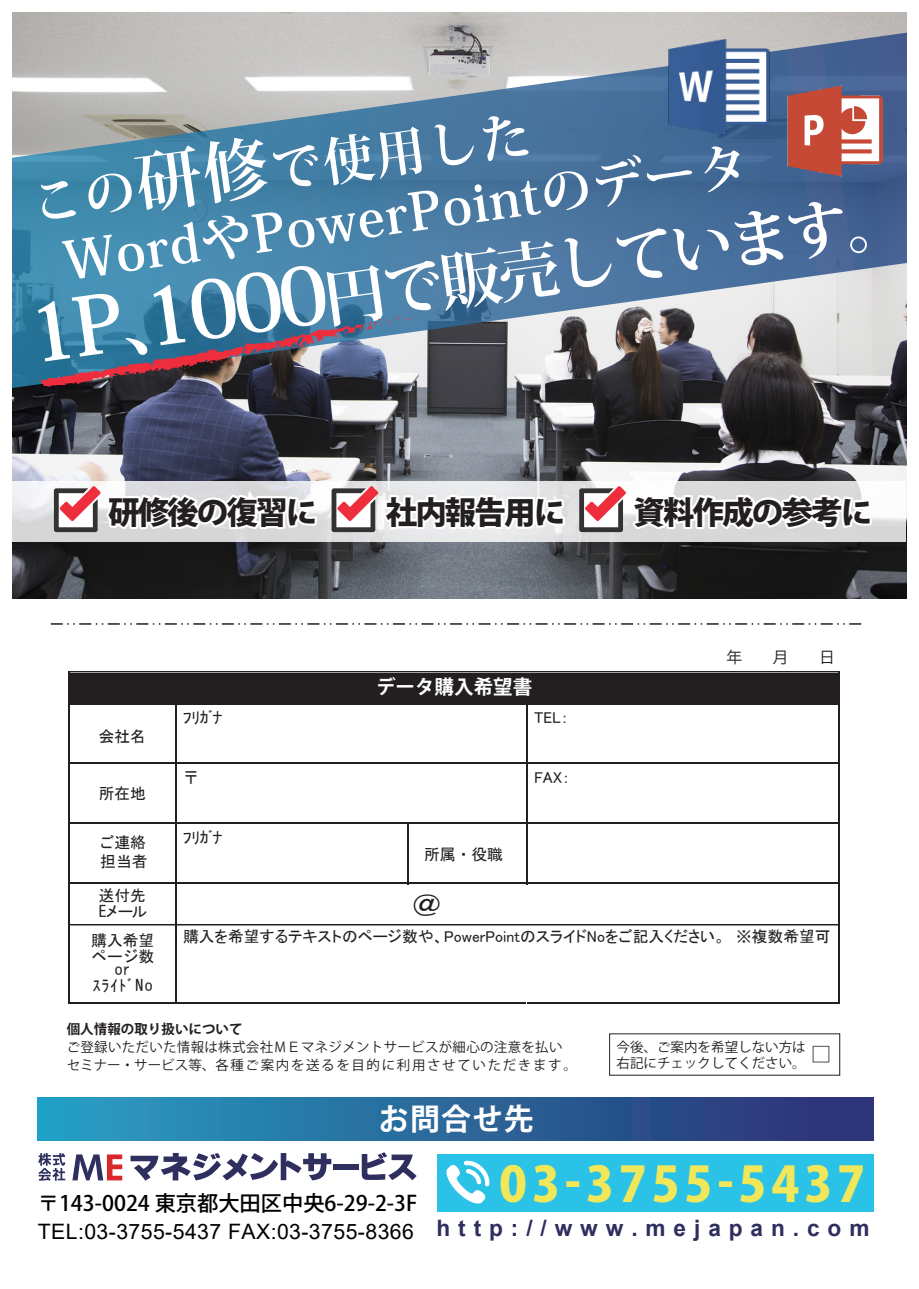
<style>
.page{position:relative;width:919px;height:1289px;background:#fff}
.page>*{position:absolute;margin:0;border:0;box-sizing:border-box;transform-origin:0 0}
.t1{font:700 62.1px "Koz Min Pro";color:#fff}
.t2{font:700 51.6px/60.9px "Koz Min Pro";color:#fff}
.t3{font:800 48.3px "Koz Go Pro";letter-spacing:.1em;color:#f0e75b}
.t4{font:800 31.5px "Koz Go Pro";letter-spacing:-.06em;color:#231f20}
.t5{font:31.5px "MS Gothic";color:#231f20}
.t6{font:700 30px "Koz Go Pro";letter-spacing:.04em;color:#fff}
.t7{font:21.3px "Arial";letter-spacing:.02em;color:#000}
.t8{font:500 21.3px "Koz Go Pro";color:#000}
.t9{font:700 19.5px "Koz Go Pro";color:#fff}
.t10{font:15.75px/18.9px "MS P Gothic";color:#231f20}
.t11{font:15.75px/15.9px "MS Gothic";color:#231f20}
.t12{font:15.75px/15.9px "MS Gothic";letter-spacing:.04em;color:#231f20;text-align:center}
.t13{font:15.75px "Koz Go Pro";color:#231f20}
.t14{font:13.5px/18px "Koz Go Pro";letter-spacing:.02em;color:#231f20}
.t15{font:13.5px/16.5px "Koz Go Pro";color:#231f20}
.t16{font:700 13.5px "Koz Go Pro";color:#231f20}
.s1{font-size:66.3px}
.s2{font-size:79.8px}
</style>
<div class="page">
<img style="left:13px;top:429px;width:893px;height:169px">
<svg style="left:13px;top:13px;width:893px;height:416px;background:#6d8da3"></svg>
<img style="left:874px;top:78px;width:13px;height:105px">
<svg style="left:13px;top:481px;width:893px;height:60px"></svg>
<div style="left:69px;top:672px;width:770px;height:31px;background:#231f20"></div>
<hr style="left:69px;top:671px;width:769px;height:1px;background:#231f20">
<hr style="left:70px;top:672px;width:768px;height:1px;background:#9fa0a4">
<hr style="left:70px;top:703px;width:105px;height:1px;background:#231f20">
<hr style="left:176px;top:703px;width:350px;height:1px;background:#231f20">
<hr style="left:527px;top:703px;width:311px;height:1px;background:#231f20">
<hr style="left:69px;top:704px;width:1px;height:58px;background:#231f20">
<hr style="left:175px;top:704px;width:1px;height:58px;background:#231f20">
<hr style="left:526px;top:704px;width:1px;height:58px;background:#231f20">
<hr style="left:838px;top:704px;width:1px;height:58px;background:#231f20">
<hr style="left:70px;top:762px;width:105px;height:1px;background:#231f20">
<hr style="left:176px;top:762px;width:350px;height:1px;background:#231f20">
<hr style="left:527px;top:762px;width:311px;height:1px;background:#231f20">
<hr style="left:69px;top:763px;width:1px;height:59px;background:#231f20">
<hr style="left:175px;top:763px;width:1px;height:59px;background:#231f20">
<hr style="left:526px;top:763px;width:1px;height:59px;background:#231f20">
<hr style="left:838px;top:763px;width:1px;height:59px;background:#231f20">
<hr style="left:70px;top:822px;width:105px;height:1px;background:#231f20">
<hr style="left:176px;top:822px;width:231px;height:1px;background:#231f20">
<hr style="left:408px;top:822px;width:118px;height:1px;background:#231f20">
<hr style="left:527px;top:822px;width:311px;height:1px;background:#231f20">
<hr style="left:69px;top:823px;width:1px;height:59px;background:#231f20">
<hr style="left:175px;top:823px;width:1px;height:59px;background:#231f20">
<hr style="left:407px;top:823px;width:1px;height:59px;background:#231f20">
<hr style="left:526px;top:823px;width:1px;height:59px;background:#231f20">
<hr style="left:838px;top:823px;width:1px;height:59px;background:#231f20">
<hr style="left:70px;top:882px;width:105px;height:1px;background:#231f20">
<hr style="left:70px;top:883px;width:105px;height:1px;background:#231f20">
<hr style="left:177px;top:882px;width:230px;height:1px;background:#231f20">
<hr style="left:177px;top:883px;width:230px;height:1px;background:#231f20">
<hr style="left:409px;top:882px;width:117px;height:1px;background:#231f20">
<hr style="left:409px;top:883px;width:117px;height:1px;background:#231f20">
<hr style="left:528px;top:882px;width:310px;height:1px;background:#231f20">
<hr style="left:528px;top:883px;width:310px;height:1px;background:#231f20">
<hr style="left:69px;top:884px;width:1px;height:58px;background:#231f20">
<hr style="left:175px;top:884px;width:1px;height:58px;background:#231f20">
<hr style="left:838px;top:884px;width:1px;height:58px;background:#231f20">
<hr style="left:69px;top:943px;width:1px;height:60px;background:#231f20">
<hr style="left:69px;top:1002px;width:106px;height:1px;background:#231f20">
<hr style="left:175px;top:943px;width:1px;height:60px;background:#231f20">
<hr style="left:176px;top:1002px;width:231px;height:1px;background:#231f20">
<hr style="left:408px;top:1002px;width:118px;height:1px;background:#231f20">
<hr style="left:527px;top:1002px;width:311px;height:1px;background:#231f20">
<hr style="left:838px;top:943px;width:1px;height:60px;background:#231f20">
<svg style="left:51px;top:623px;width:810px;height:1px"></svg>
<hr style="left:70px;top:924px;width:769px;height:1px;background:#231f20">
<svg style="left:72px;top:1154px;width:50px;height:26px"></svg>
<svg style="left:130px;top:1152px;width:201px;height:28px"></svg>
<div style="left:333px;top:1163px;width:25px;height:6px;background:#2e2e5f"></div>
<svg style="left:362px;top:1152px;width:54px;height:28px"></svg>
<svg style="left:38px;top:1153px;width:27px;height:27px"></svg>
<div style="left:437px;top:1153px;width:436px;height:58px;background:#2ac2e6"></div>
<svg style="left:446px;top:1160px;width:44px;height:44px"></svg>
<div style="left:38px;top:1097px;width:835px;height:43px;background:linear-gradient(to right,#279fc3,#2c2e73)"></div>
<svg style="left:38px;top:316px;width:376px;height:72px;background:#566881"></svg>
<svg style="left:54px;top:478px;width:266px;height:55px"></svg>
<svg style="left:579px;top:12px;width:295px;height:546px;background:#7a8394"></svg>
<svg style="left:331px;top:486px;width:237px;height:48px"></svg>
<h2 class="t2" style="left:51px;top:168px;width:692px;text-indent:-24px;rotate:-8deg">この<span class="s1">研修</span>で使用した<br>WordやPowerPointのデータ</h2>
<h1 class="t1" style="left:23px;top:296px;width:886px;rotate:-8deg"><span class="s2">1P、1000</span>円で販売しています。</h1>
<h3 class="t4" style="left:108px;top:492px;width:211px">研修後の復習に</h3>
<h3 class="t4" style="left:385px;top:492px;width:181px">社内報告用に</h3>
<h3 class="t4" style="left:633px;top:492px;width:240px">資料作成の参考に</h3>
<p class="t11" style="left:99px;top:728px;width:49px">会社名</p>
<p class="t11" style="left:99px;top:785px;width:49px">所在地</p>
<p class="t10" style="left:183px;top:708px;width:41px">ﾌﾘｶﾞﾅ</p>
<p class="t9" style="left:376px;top:674px;width:158px">データ購入希望書</p>
<p class="t10" style="left:534px;top:708px;width:36px">TEL：</p>
<p class="t10" style="left:183px;top:768px;width:17px">〒</p>
<p class="t10" style="left:534px;top:768px;width:38px">FAX：</p>
<p class="t10" style="left:100px;top:833px;width:49px">ご連絡担当者</p>
<p class="t10" style="left:183px;top:827px;width:41px">ﾌﾘｶﾞﾅ</p>
<p class="t11" style="left:424px;top:846px;width:80px">所属・役職</p>
<p class="t13" style="left:726px;top:647px;width:110px">年 　月 　日</p>
<p class="t11" style="left:99px;top:887px;width:50px">送付先<br>Eメール</p>
<h3 class="t5" style="left:410px;top:888px;width:33px">＠</h3>
<p class="t11" style="left:91px;top:932px;width:64px">購入希望ページ数</p>
<p class="t12" style="left:93px;top:961px;width:61px">or<br>ｽﾗｲﾄﾞNo</p>
<p class="t10" style="left:183px;top:927px;width:649px">購入を希望するテキストのページ数や、PowerPointのスライドNoをご記入ください。　※複数希望可</p>
<p class="t16" style="left:67px;top:1020px;width:177px">個人情報の取り扱いについて</p>
<p class="t14" style="left:67px;top:1038px;width:511px">ご登録いただいた情報は株式会社ＭＥマネジメントサービスが細心の注意を払いセミナー・サービス等、各種ご案内を送るを目的に利用させていただきます。</p>
<h3 class="t6" style="left:379px;top:1099px;width:156px">お問合せ先</h3>
<p class="t15" style="left:616px;top:1038px;width:216px">今後、ご案内を希望しない方は<br>右記にチェックしてください。 <sup>□</sup></p>
<h3 class="t3" style="left:499px;top:1152px;width:367px">03-3755-5437</h3>
<h3 class="t8" style="left:38px;top:1189px;width:381px">〒143-0024 東京都大田区中央6-29-2-3F</h3>
<h3 class="t7" style="left:38px;top:1216px;width:833px">TEL:03-3755-5437 FAX:03-3755-8366 <sup>h</sup> <sup>t</sup> <sup>t</sup> <sup>p</sup> <sup>:</sup> <sup>/</sup> <sup>/</sup> <sup>w</sup> <sup>w</sup> <sup>w</sup> <sup>.</sup> <sup>m</sup> <sup>e</sup> <sup>j</sup> <sup>a</sup> <sup>p</sup> <sup>a</sup> <sup>n</sup> <sup>.</sup> <sup>c</sup> <sup>o</sup> <sup>m</sup></h3>
</div>
